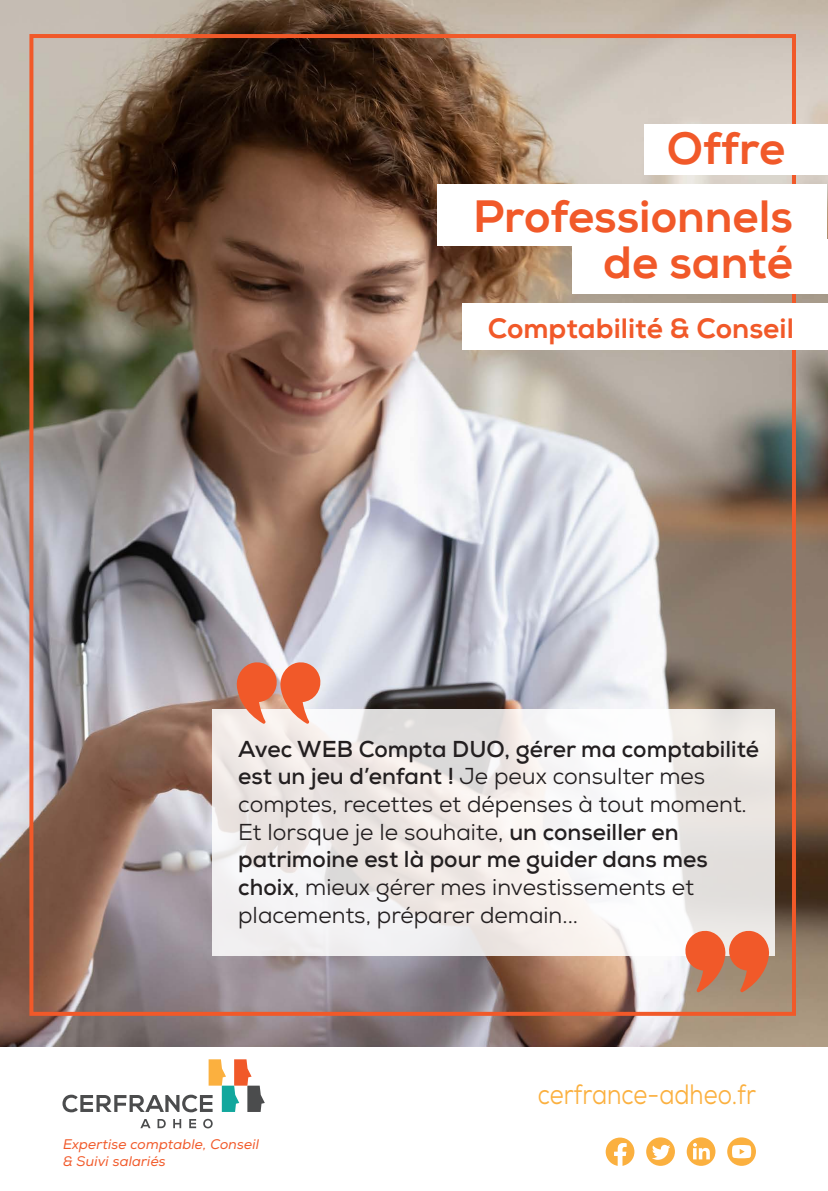
<style>
.page{position:relative;width:828px;height:1191px;background:#fff}
.page>*{position:absolute;margin:0;border:0;box-sizing:border-box;transform-origin:0 0}
.t1{font:45.2px/46px "Nexa X Bold";color:#f15929;text-align:right}
.t2{font:28px "Nexa X Bold";color:#f15929}
.t3{font:28px "Nexa";color:#fbb03f;scale:.85 1}
.t4{font:23px/27.6px "Nexa";color:#231f20}
.t5{font:italic 13.8px/16.6px "Nexa";letter-spacing:.01em;color:#f15929}
.s1{font-weight:700}
</style>
<div class="page">
<svg style="left:62px;top:1059px;width:203px;height:53px"></svg>
<svg style="left:140px;top:1119px;width:10px;height:9px"></svg>
<svg style="left:157px;top:1119px;width:9px;height:9px"></svg>
<svg style="left:173px;top:1119px;width:8px;height:9px"></svg>
<svg style="left:189px;top:1119px;width:7px;height:9px"></svg>
<svg style="left:203px;top:1118px;width:10px;height:10px"></svg>
<img style="left:0;top:0;width:828px;height:1046px">
<div style="left:646px;top:1137px;width:29px;height:28px;background:#fbb03f;border-radius:50%"></div>
<svg style="left:652px;top:1144px;width:18px;height:15px"></svg>
<div style="left:727px;top:1137px;width:29px;height:28px;background:#fbb03f;border-radius:50%"></div>
<svg style="left:732px;top:1145px;width:19px;height:13px"></svg>
<div style="left:686px;top:1137px;width:29px;height:28px;background:#fbb03f;border-radius:50%"></div>
<svg style="left:693px;top:1143px;width:17px;height:16px"></svg>
<svg style="left:605px;top:1137px;width:29px;height:29px"></svg>
<div style="left:29px;top:34px;width:767px;height:981px;border:4px solid #f15929"></div>
<div style="left:643px;top:124px;width:184px;height:50px;background:#fff"></div>
<div style="left:437px;top:184px;width:390px;height:61px;background:#fff"></div>
<div style="left:462px;top:303px;width:366px;height:47px;background:#fff"></div>
<svg style="left:213px;top:709px;width:562px;height:247px"></svg>
<svg style="left:236px;top:660px;width:86px;height:64px;background:#ea9175"></svg>
<svg style="left:683px;top:929px;width:87px;height:64px;background:#d97f5e"></svg>
<div style="left:572px;top:239px;width:256px;height:55px;background:#fff"></div>
<p class="t1" style="left:667px;top:126px;width:120px">Offre</p>
<p class="t1" style="left:473px;top:194px;width:321px">Professionnels de santé</p>
<p class="t2" style="left:488px;top:311px;width:307px">Comptabilité &amp; Conseil</p>
<p class="t4" style="left:238px;top:735px;width:522px"><span class="s1">Avec WEB Compta DUO, gérer ma comptabilité est un jeu d’enfant !</span> Je peux consulter mes comptes, recettes et dépenses à tout moment.<br>Et lorsque je le souhaite, <span class="s1">un conseiller en patrimoine est là pour me guider dans mes choix</span>, mieux gérer mes investissements et placements, préparer demain...</p>
<p class="t5" style="left:63px;top:1136px;width:198px">Expertise comptable, Conseil &amp; Suivi salariés</p>
<p class="t3" style="left:538px;top:1076px;width:258px">cerfrance-adheo.fr</p>
</div>
